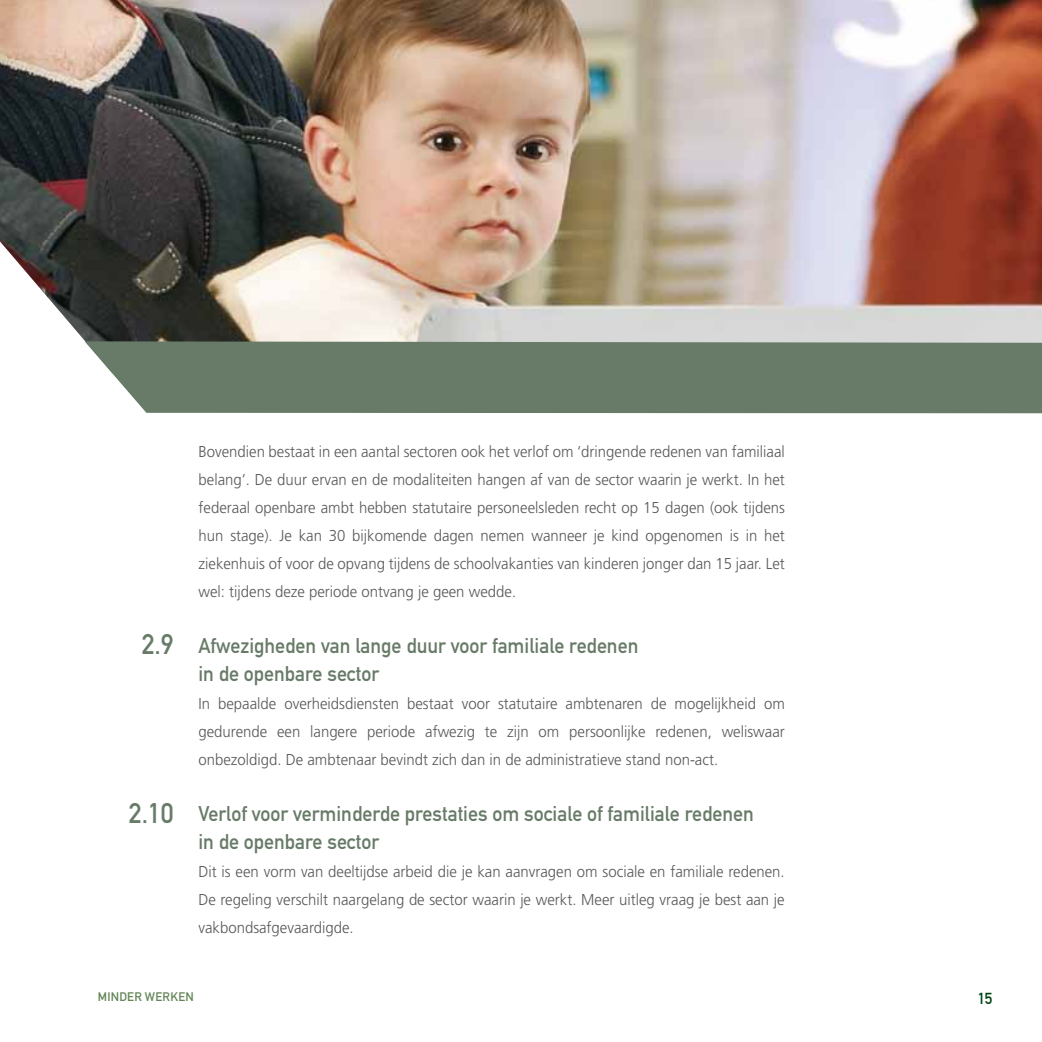
<style>
.page{position:relative;width:1042px;height:1042px;background:#fff}
.page>*{position:absolute;margin:0;border:0;box-sizing:border-box;transform-origin:0 0}
.t1{font:28px "DIN Mittelschrift Std";color:#687b68;scale:.95 1}
.t2{font:21px/28px "DIN Mittelschrift Std";color:#687b68;scale:.95 1}
.t3{font:300 15.75px/28px "Frutiger LT Std";color:#58585a;text-align:justify;scale:.95 1}
.t4{font:15.75px "DIN Mittelschrift Std";color:#004413}
.t5{font:12.25px "DIN Mittelschrift Std";letter-spacing:.025em;color:#638557}
</style>
<div class="page">
<img style="left:0;top:0;width:1042px;height:342px">
<div style="left:85px;top:341px;width:957px;height:72px;background:#687b68"></div>
<h1 class="t1" style="left:142px;top:628px;width:35px">2.9</h1>
<h1 class="t1" style="left:129px;top:797px;width:49px">2.10</h1>
<p class="t3" style="left:198px;top:438px;width:619px">Bovendien bestaat in een aantal sectoren ook het verlof om ‘dringende redenen van familiaal belang’. De duur ervan en de modaliteiten hangen af van de sector waarin je werkt. In het federaal openbare ambt hebben statutaire personeelsleden recht op 15 dagen (ook tijdens hun stage). Je kan 30 bijkomende dagen nemen wanneer je kind opgenomen is in het ziekenhuis of voor de opvang tijdens de schoolvakanties van kinderen jonger dan 15 jaar. Let wel: tijdens deze periode ontvang je geen wedde.</p>
<h2 class="t2" style="left:198px;top:632px;width:464px">Afwezigheden van lange duur voor familiale redenen in de openbare sector</h2>
<p class="t3" style="left:198px;top:690px;width:619px">In bepaalde overheidsdiensten bestaat voor statutaire ambtenaren de mogelijkheid om gedurende een langere periode afwezig te zijn om persoonlijke redenen, weliswaar onbezoldigd. De ambtenaar bevindt zich dan in de administratieve stand non-act.</p>
<h2 class="t2" style="left:198px;top:800px;width:586px">Verlof voor verminderde prestaties om sociale of familiale redenen in de openbare sector</h2>
<p class="t3" style="left:198px;top:858px;width:619px">Dit is een vorm van deeltijdse arbeid die je kan aanvragen om sociale en familiale redenen.<br>De regeling verschilt naargelang de sector waarin je werkt. Meer uitleg vraag je best aan je vakbondsafgevaardigde.</p>
<p class="t5" style="left:98px;top:989px;width:97px">MINDER WERKEN</p>
<p class="t4" style="left:978px;top:989px;width:16px">15</p>
</div>
